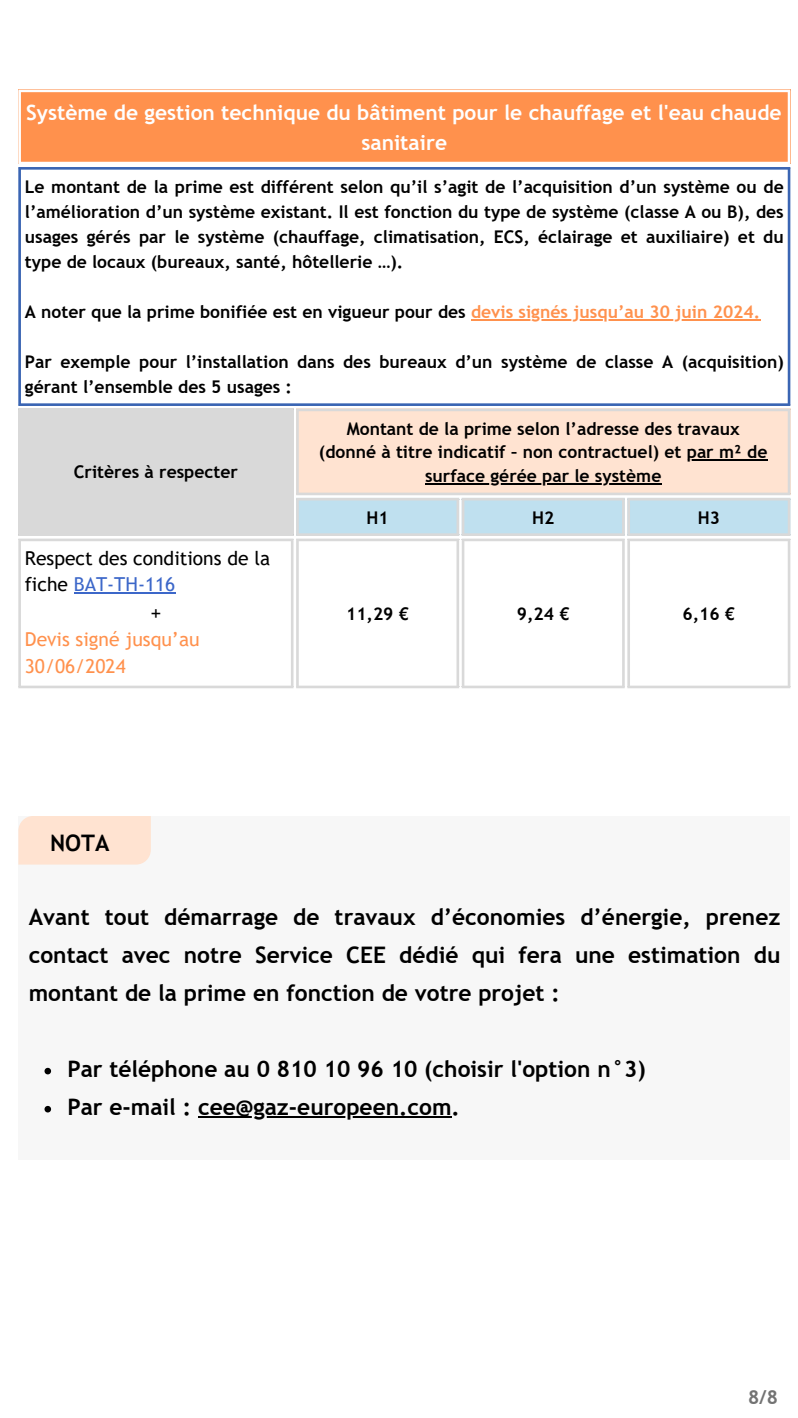
<style>
.page{position:relative;width:798px;height:1418px;background:#fff}
.page>*{position:absolute;margin:0;border:0;box-sizing:border-box;transform-origin:0 0}
.t1{font:700 22.75px/38.1px "Trebuchet MS";color:#000;text-align:justify}
.t2{font:700 21px/30.1px "Trebuchet MS";color:#fefefe;text-align:center}
.t3{font:21px "Trebuchet MS";color:#000}
.t4{font:19.25px/26.2px "Trebuchet MS";color:#000}
.t5{font:19.25px/26.2px "Trebuchet MS";color:#ff914d}
.t6{font:700 19.25px "Trebuchet MS";color:#737373}
.t7{font:700 17.5px/24.8px "Trebuchet MS";color:#000;text-align:justify}
.s1{color:#ff914d}
.s2{color:#3c67c9}
</style>
<div class="page">
<div style="left:18px;top:90px;width:772px;height:74px;background:#ff914d"></div>
<div style="left:18px;top:408px;width:276px;height:128px;background:#d9d9d9"></div>
<div style="left:296px;top:408px;width:494px;height:87px;background:#ffe3d1"></div>
<div style="left:299px;top:498px;width:489px;height:38px;background:#bfe0ef"></div>
<hr style="left:471px;top:319px;width:289px;height:2px;background:#ff914d">
<hr style="left:687px;top:460px;width:81px;height:1px;background:#000">
<hr style="left:425px;top:483px;width:236px;height:2px;background:#000">
<hr style="left:74px;top:592px;width:101px;height:2px;background:#3c67c9">
<hr style="left:18px;top:92px;width:3px;height:70px;background:#fefefe">
<hr style="left:788px;top:92px;width:2px;height:70px;background:#fefefe">
<hr style="left:18px;top:90px;width:772px;height:2px;background:#fefefe">
<hr style="left:18px;top:162px;width:772px;height:2px;background:#fefefe">
<hr style="left:18px;top:170px;width:3px;height:233px;background:#3a65b3">
<hr style="left:788px;top:170px;width:2px;height:233px;background:#3a65b3">
<hr style="left:18px;top:167px;width:772px;height:3px;background:#3a65b3">
<hr style="left:18px;top:403px;width:772px;height:3px;background:#3a65b3">
<hr style="left:296px;top:411px;width:3px;height:81px;background:#d9d9d9">
<hr style="left:788px;top:411px;width:2px;height:81px;background:#d9d9d9">
<hr style="left:296px;top:408px;width:494px;height:3px;background:#d9d9d9">
<hr style="left:296px;top:492px;width:494px;height:3px;background:#d9d9d9">
<hr style="left:296px;top:500px;width:3px;height:33px;background:#d9d9d9">
<hr style="left:457px;top:500px;width:2px;height:33px;background:#d9d9d9">
<hr style="left:296px;top:498px;width:163px;height:2px;background:#d9d9d9">
<hr style="left:296px;top:533px;width:163px;height:3px;background:#d9d9d9">
<hr style="left:462px;top:500px;width:2px;height:33px;background:#d9d9d9">
<hr style="left:622px;top:500px;width:3px;height:33px;background:#d9d9d9">
<hr style="left:462px;top:498px;width:163px;height:2px;background:#d9d9d9">
<hr style="left:462px;top:533px;width:163px;height:3px;background:#d9d9d9">
<hr style="left:627px;top:500px;width:3px;height:33px;background:#d9d9d9">
<hr style="left:788px;top:500px;width:2px;height:33px;background:#d9d9d9">
<hr style="left:627px;top:498px;width:163px;height:2px;background:#d9d9d9">
<hr style="left:627px;top:533px;width:163px;height:3px;background:#d9d9d9">
<hr style="left:18px;top:541px;width:3px;height:144px;background:#d9d9d9">
<hr style="left:291px;top:541px;width:3px;height:144px;background:#d9d9d9">
<hr style="left:18px;top:538px;width:276px;height:3px;background:#d9d9d9">
<hr style="left:18px;top:685px;width:276px;height:3px;background:#d9d9d9">
<hr style="left:296px;top:541px;width:3px;height:144px;background:#d9d9d9">
<hr style="left:457px;top:541px;width:2px;height:144px;background:#d9d9d9">
<hr style="left:296px;top:538px;width:163px;height:3px;background:#d9d9d9">
<hr style="left:296px;top:685px;width:163px;height:3px;background:#d9d9d9">
<hr style="left:462px;top:541px;width:2px;height:144px;background:#d9d9d9">
<hr style="left:622px;top:541px;width:3px;height:144px;background:#d9d9d9">
<hr style="left:462px;top:538px;width:163px;height:3px;background:#d9d9d9">
<hr style="left:462px;top:685px;width:163px;height:3px;background:#d9d9d9">
<hr style="left:627px;top:541px;width:3px;height:144px;background:#d9d9d9">
<hr style="left:788px;top:541px;width:2px;height:144px;background:#d9d9d9">
<hr style="left:627px;top:538px;width:163px;height:3px;background:#d9d9d9">
<hr style="left:627px;top:685px;width:163px;height:3px;background:#d9d9d9">
<div style="left:18px;top:816px;width:772px;height:343px;background:#f7f7f7"></div>
<svg style="left:45px;top:1067px;width:6px;height:7px"></svg>
<svg style="left:45px;top:1106px;width:6px;height:6px"></svg>
<hr style="left:198px;top:1116px;width:254px;height:1px;background:#000">
<div style="left:18px;top:816px;width:133px;height:48px;background:#ffe3d1"></div>
<p class="t2" style="left:26px;top:97px;width:757px">Système de gestion technique du bâtiment pour le chauffage et l'eau chaude sanitaire</p>
<p class="t7" style="left:25px;top:175px;width:760px">Le montant de la prime est différent selon qu’il s’agit de l’acquisition d’un système ou de l’amélioration d’un système existant. Il est fonction du type de système (classe A ou B), des usages gérés par le système (chauffage, climatisation, ECS, éclairage et auxiliaire) et du type de locaux (bureaux, santé, hôtellerie …).</p>
<p class="t7" style="left:25px;top:299px;width:737px">A noter que la prime bonifiée est en vigueur pour des <span class="s1">devis signés jusqu’au 30 juin 2024.</span></p>
<p class="t7" style="left:25px;top:349px;width:760px">Par exemple pour l’installation dans des bureaux d’un système de classe A (acquisition) gérant l’ensemble des 5 usages :</p>
<p class="t7" style="left:74px;top:459px;width:166px">Critères à respecter</p>
<p class="t4" style="left:25px;top:545px;width:247px">Respect des conditions de la fiche <span class="s2">BAT-TH-116</span></p>
<p class="t3" style="left:150px;top:600px;width:12px">+</p>
<p class="t5" style="left:25px;top:626px;width:176px">Devis signé jusqu’au<br>30/06/2024</p>
<p class="t7" style="left:319px;top:417px;width:450px;line-height:23.6px;text-align:center">Montant de la prime selon l’adresse des travaux (donné à titre indicatif – non contractuel) et par m² de surface gérée par le système</p>
<p class="t7" style="left:367px;top:505px;width:24px">H1</p>
<p class="t7" style="left:532px;top:505px;width:24px">H2</p>
<p class="t7" style="left:698px;top:505px;width:24px">H3</p>
<p class="t7" style="left:346px;top:601px;width:64px">11,29 €</p>
<p class="t7" style="left:517px;top:601px;width:54px">9,24 €</p>
<p class="t7" style="left:683px;top:601px;width:54px">6,16 €</p>
<h1 class="t1" style="left:50px;top:823px;width:61px">NOTA</h1>
<h1 class="t1" style="left:29px;top:897px;width:753px">Avant tout démarrage de travaux d’économies d’énergie, prenez contact avec notre Service CEE dédié qui fera une estimation du montant de la prime en fonction de votre projet :</h1>
<h1 class="t1" style="left:67px;top:1049px;width:580px">Par téléphone au 0 810 10 96 10 (choisir l'option n°3)<br>Par e-mail : cee@gaz-europeen.com.</h1>
<p class="t6" style="left:748px;top:1386px;width:32px">8/8</p>
</div>
